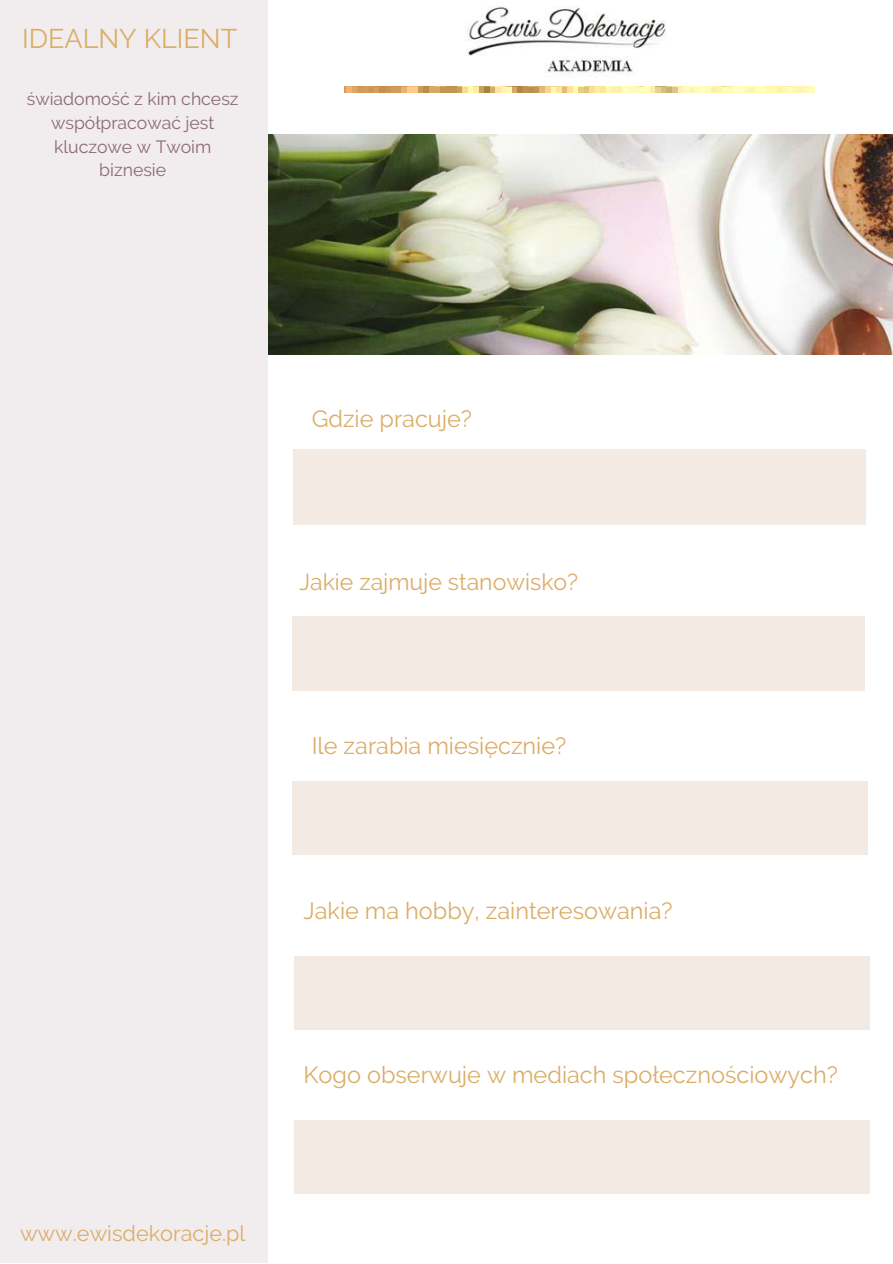
<style>
.page{position:relative;width:893px;height:1264px;background:#fff}
.page>*{position:absolute;margin:0;border:0;box-sizing:border-box;transform-origin:0 0}
.t1{font:27px "Raleway";color:#dbad67}
.t2{font:23.4px "Raleway";color:#dbad67}
.t3{font:22.95px "Raleway";color:#dbad67}
.t4{font:21.6px "Raleway";color:#dbad67}
.t5{font:17.7px/23.5px "Raleway";color:#8c6872;text-align:center}
</style>
<div class="page">
<div style="left:293px;top:449px;width:573px;height:76px;background:#f4eae4"></div>
<div style="left:292px;top:781px;width:575px;height:73px;background:#f4eae4"></div>
<img style="left:465px;top:6px;width:201px;height:71px">
<img style="left:267px;top:135px;width:625px;height:219px">
<div style="left:0;top:0;width:267px;height:1262px;background:#f1edef"></div>
<div style="left:292px;top:616px;width:572px;height:74px;background:#f4eae4"></div>
<div style="left:294px;top:955px;width:575px;height:74px;background:#f4eae4"></div>
<div style="left:294px;top:1120px;width:575px;height:73px;background:#f4eae4"></div>
<img style="left:344px;top:86px;width:470px;height:6px">
<p class="t1" style="left:22px;top:23px;width:217px">IDEALNY KLIENT</p>
<p class="t5" style="left:27px;top:87px;width:213px">świadomość z kim chcesz współpracować jest kluczowe w Twoim biznesie</p>
<p class="t2" style="left:311px;top:405px;width:162px">Gdzie pracuje?</p>
<p class="t3" style="left:299px;top:568px;width:280px">Jakie zajmuje stanowisko?</p>
<p class="t2" style="left:311px;top:732px;width:256px">Ile zarabia miesięcznie?</p>
<p class="t4" style="left:20px;top:1220px;width:227px">www.ewisdekoracje.pl</p>
<p class="t2" style="left:303px;top:897px;width:370px">Jakie ma hobby, zainteresowania?</p>
<p class="t2" style="left:303px;top:1060px;width:536px">Kogo obserwuje w mediach społecznościowych?</p>
</div>
